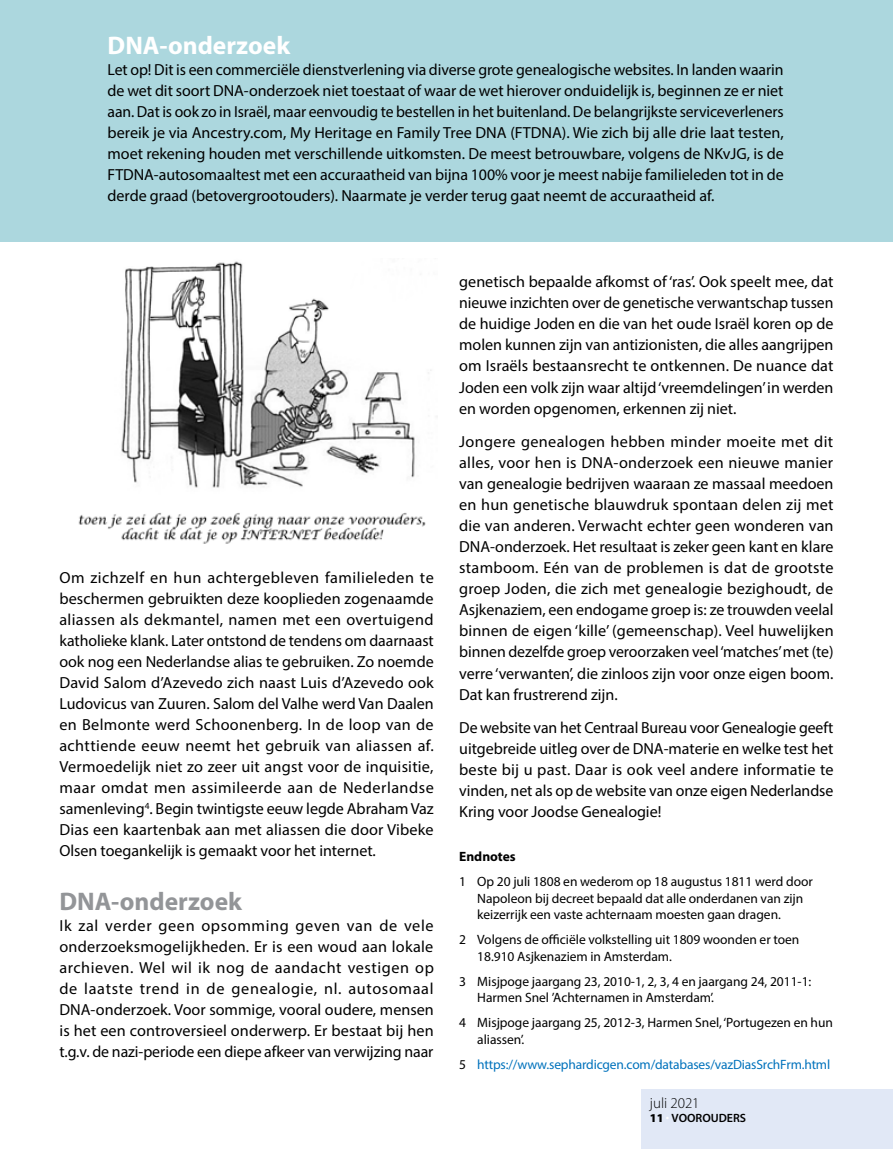
<style>
.page{position:relative;width:893px;height:1149px;background:#fff}
.page>*{position:absolute;margin:0;border:0;box-sizing:border-box;transform-origin:0 0}
.t1{font:700 25.5px "Myriad Pro";color:#fff}
.t2{font:700 25.5px "Myriad Pro";color:#939598}
.t3{font:16.05px/21px "Myriad Pro";color:#000;text-align:justify}
.t4{font:300 15px "Myriad Pro";color:#000}
.t5{font:13.5px/16.5px "Myriad Pro";color:#000}
.t6{font:13.5px "Myriad Pro";letter-spacing:-.01em;color:#0072bc}
.t7{font:700 13.5px "Myriad Pro";color:#000}
.t8{font:600 12px "Myriad Pro";color:#000}
.s1{color:#000}
.s2{font-weight:900}
.s3{font-weight:900;color:#fff}
</style>
<div class="page">
<div style="left:0;top:0;width:893px;height:241px;background:#acd7de"></div>
<img style="left:78px;top:261px;width:353px;height:283px">
<div style="left:641px;top:1089px;width:252px;height:59px;background:#e1e8f6"></div>
<h1 class="t1" style="left:108px;top:29px;width:184px">DNA-onderzoek</h1>
<p class="t3" style="left:108px;top:59px;width:678px">Let op! Dit is een commerciële dienstverlening via diverse grote genealogische websites. In landen waarin de wet dit soort DNA-onderzoek niet toestaat of waar de wet hierover onduidelijk is, beginnen ze er niet aan. Dat is ook zo in Israël, maar eenvoudig te bestellen in het buitenland. De belangrijkste serviceverleners bereik je via Ancestry.com, My Heritage en Family Tree DNA (FTDNA). Wie zich bij alle drie laat testen, moet rekening houden met verschillende uitkomsten. De meest betrouwbare, volgens de NKvJG, is de FTDNA-autosomaaltest met een accuraatheid van bijna 100% voor je meest nabije familieleden tot in de derde graad (betovergrootouders). Naarmate je verder terug gaat neemt de accuraatheid af.</p>
<p class="t3" style="left:59px;top:567px;width:376px">Om zichzelf en hun achtergebleven familieleden te beschermen gebruikten deze kooplieden zogenaamde aliassen als dekmantel, namen met een overtuigend katholieke klank. Later ontstond de tendens om daarnaast ook nog een Nederlandse alias te gebruiken. Zo noemde David Salom d’Azevedo zich naast Luis d’Azevedo ook Ludovicus van Zuuren. Salom del Valhe werd Van Daalen en Belmonte werd Schoonenberg. In de loop van de achttiende eeuw neemt het gebruik van aliassen af.<br>Vermoedelijk niet zo zeer uit angst voor de inquisitie, maar omdat men assimileerde aan de Nederlandse samenleving<sup>4</sup>. Begin twintigste eeuw legde Abraham Vaz Dias een kaartenbak aan met aliassen die door Vibeke Olsen toegankelijk is gemaakt voor het internet.</p>
<h1 class="t2" style="left:59px;top:884px;width:184px">DNA-onderzoek</h1>
<p class="t3" style="left:59px;top:914px;width:376px">Ik zal verder geen opsomming geven van de vele onderzoeksmogelijkheden. Er is een woud aan lokale archieven. Wel wil ik nog de aandacht vestigen op de laatste trend in de genealogie, nl. autosomaal DNA-onderzoek. Voor sommige, vooral oudere, mensen is het een controversieel onderwerp. Er bestaat bij hen t.g.v. de nazi-periode een diepe afkeer van verwijzing naar</p>
<p class="t3" style="left:459px;top:271px;width:376px">genetisch bepaalde afkomst of ‘ras’. Ook speelt mee, dat nieuwe inzichten over de genetische verwantschap tussen de huidige Joden en die van het oude Israël koren op de molen kunnen zijn van antizionisten, die alles aangrijpen om Israëls bestaansrecht te ontkennen. De nuance dat Joden een volk zijn waar altijd ‘vreemdelingen’ in werden en worden opgenomen, erkennen zij niet.</p>
<p class="t3" style="left:459px;top:431px;width:376px">Jongere genealogen hebben minder moeite met dit alles, voor hen is DNA-onderzoek een nieuwe manier van genealogie bedrijven waaraan ze massaal meedoen en hun genetische blauwdruk spontaan delen zij met die van anderen. Verwacht echter geen wonderen van DNA-onderzoek. Het resultaat is zeker geen kant en klare stamboom. Eén van de problemen is dat de grootste groep Joden, die zich met genealogie bezighoudt, de Asjkenaziem, een endogame groep is: ze trouwden veelal binnen de eigen ‘kille’ (gemeenschap). Veel huwelijken binnen dezelfde groep veroorzaken veel ‘matches’ met (te) verre ‘verwanten’, die zinloos zijn voor onze eigen boom.<br>Dat kan frustrerend zijn.</p>
<p class="t3" style="left:459px;top:717px;width:376px">De website van het Centraal Bureau voor Genealogie geeft uitgebreide uitleg over de DNA-materie en welke test het beste bij u past. Daar is ook veel andere informatie te vinden, net als op de website van onze eigen Nederlandse Kring voor Joodse Genealogie!</p>
<p class="t7" style="left:459px;top:847px;width:58px">Endnotes</p>
<p class="t5" style="left:477px;top:873px;width:337px;text-indent:-18px">1 Op 20 juli 1808 en wederom op 18 augustus 1811 werd door<br>Napoleon bij decreet bepaald dat alle onderdanen van zijn keizerrijk een vaste achternaam moesten gaan dragen.</p>
<p class="t5" style="left:477px;top:931px;width:324px;text-indent:-18px">2 Volgens de officiële volkstelling uit 1809 woonden er toen<br>18.910 Asjkenaziem in Amsterdam.</p>
<p class="t5" style="left:477px;top:972px;width:336px;text-indent:-18px">3 Misjpoge jaargang 23, 2010-1, 2, 3, 4 en jaargang 24, 2011-1:<br>Harmen Snel ’Achternamen in Amsterdam’.</p>
<p class="t5" style="left:477px;top:1014px;width:357px;text-indent:-18px">4 Misjpoge jaargang 25, 2012-3, Harmen Snel, ‘Portugezen en hun aliassen’.</p>
<p class="t6" style="left:459px;top:1055px;width:372px"><span class="s1">5</span> https://www.sephardicgen.com/databases/vazDiasSrchFrm.html</p>
<p class="t4" style="left:650px;top:1093px;width:51px">juli 2021</p>
<p class="t8" style="left:650px;top:1109px;width:98px"><span class="s2">11</span> <span class="s3">·</span> VOOROUDERS</p>
</div>
